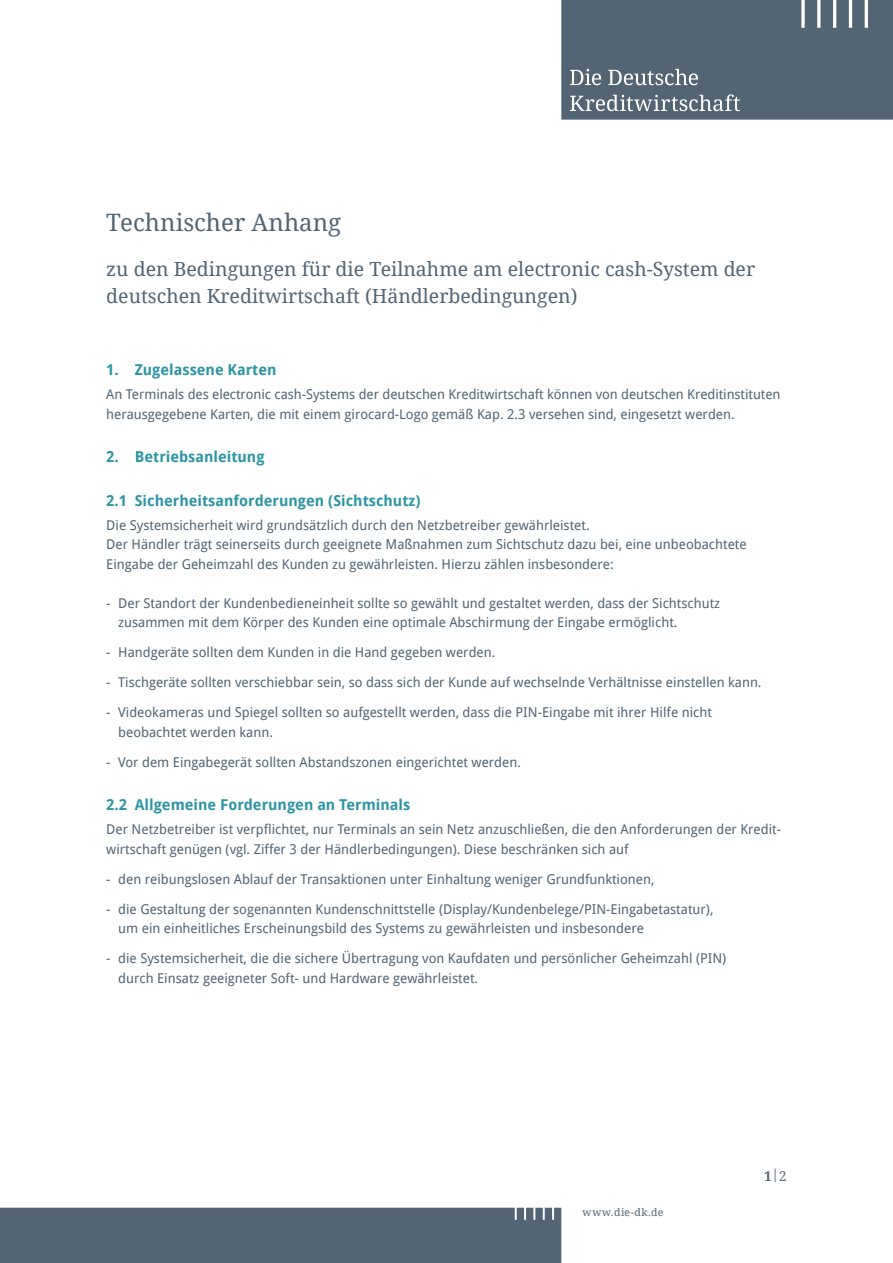
<style>
.page{position:relative;width:893px;height:1263px;background:#fff}
.page>*{position:absolute;margin:0;border:0;box-sizing:border-box;transform-origin:0 0}
.t1{font:24px "Droid Serif";color:#536474}
.t2{font:19.5px/27px "Droid Serif";color:#536474}
.t3{font:700 15px "Droid Sans";color:#2c95a5}
.t4{font:13.5px/19.5px "Droid Sans";color:#536474}
.t5{font:13.5px "Droid Serif";color:#536474}
.t6{font:10.5px "Droid Serif";letter-spacing:.06em;color:#536474}
.s1{font-weight:700}
</style>
<div class="page">
<div style="left:0;top:1208px;width:561px;height:55px;background:#536474"></div>
<svg style="left:561px;top:0;width:332px;height:120px;background:#5b6b7a"></svg>
<h1 class="t1" style="left:106px;top:206px;width:236px">Technischer Anhang</h1>
<h2 class="t2" style="left:106px;top:255px;width:650px">zu den Bedingungen für die Teilnahme am electronic cash-System der deutschen Kreditwirtschaft (Händlerbedingungen)</h2>
<p class="t3" style="left:106px;top:359px;width:172px">1. Zugelassene Karten</p>
<p class="t4" style="left:106px;top:384px;width:676px">An Terminals des electronic cash-Systems der deutschen Kreditwirtschaft können von deutschen Kreditinstituten-- herausgegebene Karten, die mit einem girocard-Logo gemäß Kap. 2.3 versehen sind, eingesetzt werden.</p>
<p class="t3" style="left:106px;top:446px;width:160px">2. Betriebsanleitung</p>
<p class="t3" style="left:106px;top:490px;width:316px">2.1 Sicherheitsanforderungen (Sichtschutz)</p>
<p class="t4" style="left:106px;top:515px;width:642px">Die Systemsicherheit wird grundsätzlich durch den Netzbetreiber gewährleistet.<br>Der Händler trägt seinerseits durch geeignete Maßnahmen zum Sichtschutz dazu bei, eine unbeobachtete<br>Eingabe der Geheimzahl des Kunden zu gewährleisten. Hierzu zählen insbesondere:</p>
<p class="t4" style="left:118px;top:593px;width:604px;text-indent:-12px">- Der Standort der Kundenbedieneinheit sollte so gewählt und gestaltet werden, dass der Sichtschutz zusammen mit dem Körper des Kunden eine optimale Abschirmung der Eingabe ermöglicht.</p>
<p class="t4" style="left:106px;top:642px;width:391px">- Handgeräte sollten dem Kunden in die Hand gegeben werden.</p>
<p class="t4" style="left:106px;top:672px;width:657px">- Tischgeräte sollten verschiebbar sein, so dass sich der Kunde auf wechselnde Verhältnisse einstellen kann.</p>
<p class="t4" style="left:118px;top:702px;width:595px;text-indent:-12px">- Videokameras und Spiegel sollten so aufgestellt werden, dass die PIN-Eingabe mit ihrer Hilfe nicht beobachtet werden kann.</p>
<p class="t4" style="left:106px;top:752px;width:416px">- Vor dem Eingabegerät sollten Abstandszonen eingerichtet werden.</p>
<p class="t3" style="left:106px;top:794px;width:305px">2.2 Allgemeine Forderungen an Terminals</p>
<p class="t4" style="left:106px;top:819px;width:676px">Der Netzbetreiber ist verpflichtet, nur Terminals an sein Netz anzuschließen, die den Anforderungen der Kredit&shy;wirtschaft genügen (vgl. Ziffer 3 der Händlerbedingungen). Diese beschränken sich auf</p>
<p class="t4" style="left:106px;top:869px;width:550px">- den reibungslosen Ablauf der Transaktionen unter Einhaltung weniger Grundfunktionen,</p>
<p class="t4" style="left:118px;top:899px;width:597px;text-indent:-12px">- die Gestaltung der sogenannten Kundenschnittstelle (Display/Kundenbelege/PIN-Eingabetastatur), um ein einheitliches Erscheinungsbild des Systems zu gewährleisten und insbesondere</p>
<p class="t4" style="left:118px;top:948px;width:610px;text-indent:-12px">- die Systemsicherheit, die die sichere Übertragung von Kaufdaten und persönlicher Geheimzahl (PIN) durch Einsatz geeigneter Soft- und Hardware gewährleistet.</p>
<p class="t6" style="left:583px;top:1205px;width:82px">www.die-dk.de</p>
<p class="t5" style="left:764px;top:1166px;width:24px"><span class="s1">1</span>|2</p>
</div>
